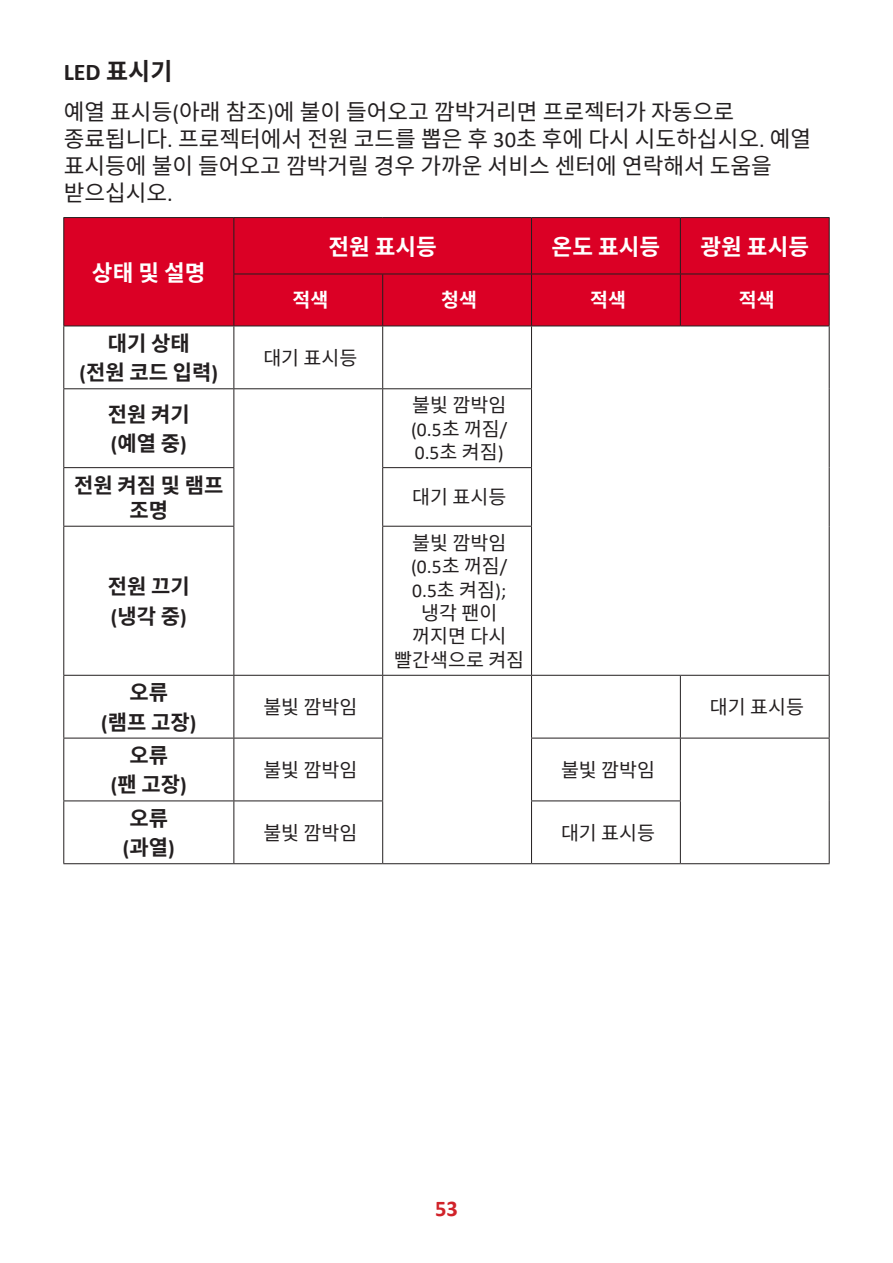
<style>
.page{position:relative;width:893px;height:1263px;background:#fff}
.page>*{position:absolute;margin:0;border:0;box-sizing:border-box;transform-origin:0 0}
.Heading_3{font:700 24px "Calibri";color:#231f20}
.Body{font:22.5px/27px "Noto Sans CJ Kkr";color:#231f20}
.Table-Header{font:700 22.5px "Noto Sans CJ Kkr";color:#fff}
.t1{font:700 22.5px "Calibri";color:#d1232a}
.Table-Menu{font:700 21px/25.2px "Noto Sans CJ Kkr";color:#231f20;text-align:center}
.Table-Menu-2{font:700 21px "Calibri";color:#231f20}
.Table-Body{font:19.5px/23.4px "Noto Sans CJ Kkr";color:#231f20;text-align:center}
.Table-Body-2{font:19.5px/23.4px "Calibri";color:#231f20}
.Table-Body-3{font:700 19.5px "Noto Sans CJ Kkr";color:#fff}
.s1{font-family:"Noto Sans CJ Kkr"}
.s2{font-family:"Calibri"}
</style>
<div class="page">
<div style="left:64px;top:218px;width:765px;height:108px;background:#db0025"></div>
<hr style="left:63px;top:217px;width:171px;height:1px;background:#231f20">
<hr style="left:63px;top:218px;width:1px;height:56px;background:#231f20">
<hr style="left:234px;top:217px;width:149px;height:1px;background:#231f20">
<hr style="left:233px;top:218px;width:1px;height:56px;background:#231f20">
<hr style="left:383px;top:217px;width:148px;height:1px;background:#231f20">
<hr style="left:531px;top:217px;width:149px;height:1px;background:#231f20">
<hr style="left:531px;top:218px;width:1px;height:56px;background:#231f20">
<hr style="left:680px;top:217px;width:150px;height:1px;background:#231f20">
<hr style="left:680px;top:218px;width:1px;height:56px;background:#231f20">
<hr style="left:829px;top:218px;width:1px;height:56px;background:#231f20">
<hr style="left:63px;top:274px;width:1px;height:52px;background:#231f20">
<hr style="left:233px;top:274px;width:150px;height:1px;background:#231f20">
<hr style="left:233px;top:274px;width:1px;height:52px;background:#231f20">
<hr style="left:383px;top:274px;width:148px;height:1px;background:#231f20">
<hr style="left:382px;top:274px;width:1px;height:52px;background:#231f20">
<hr style="left:531px;top:274px;width:149px;height:1px;background:#231f20">
<hr style="left:531px;top:274px;width:1px;height:52px;background:#231f20">
<hr style="left:680px;top:274px;width:150px;height:1px;background:#231f20">
<hr style="left:680px;top:274px;width:1px;height:52px;background:#231f20">
<hr style="left:829px;top:274px;width:1px;height:52px;background:#231f20">
<hr style="left:63px;top:326px;width:171px;height:1px;background:#231f20">
<hr style="left:63px;top:326px;width:1px;height:62px;background:#231f20">
<hr style="left:234px;top:326px;width:149px;height:1px;background:#231f20">
<hr style="left:233px;top:326px;width:1px;height:62px;background:#231f20">
<hr style="left:383px;top:326px;width:148px;height:1px;background:#231f20">
<hr style="left:382px;top:326px;width:1px;height:62px;background:#231f20">
<hr style="left:531px;top:326px;width:149px;height:1px;background:#231f20">
<hr style="left:531px;top:326px;width:1px;height:62px;background:#231f20">
<hr style="left:680px;top:326px;width:150px;height:1px;background:#231f20">
<hr style="left:829px;top:326px;width:1px;height:63px;background:#231f20">
<hr style="left:63px;top:388px;width:171px;height:1px;background:#231f20">
<hr style="left:63px;top:389px;width:1px;height:78px;background:#231f20">
<hr style="left:234px;top:388px;width:149px;height:1px;background:#231f20">
<hr style="left:233px;top:389px;width:1px;height:78px;background:#231f20">
<hr style="left:383px;top:388px;width:149px;height:1px;background:#231f20">
<hr style="left:382px;top:389px;width:1px;height:78px;background:#231f20">
<hr style="left:531px;top:389px;width:1px;height:78px;background:#231f20">
<hr style="left:829px;top:389px;width:1px;height:79px;background:#231f20">
<hr style="left:63px;top:467px;width:171px;height:1px;background:#231f20">
<hr style="left:63px;top:468px;width:1px;height:58px;background:#231f20">
<hr style="left:233px;top:468px;width:1px;height:58px;background:#231f20">
<hr style="left:382px;top:467px;width:150px;height:1px;background:#231f20">
<hr style="left:382px;top:468px;width:1px;height:58px;background:#231f20">
<hr style="left:531px;top:468px;width:1px;height:58px;background:#231f20">
<hr style="left:829px;top:468px;width:1px;height:58px;background:#231f20">
<hr style="left:63px;top:526px;width:171px;height:1px;background:#231f20">
<hr style="left:63px;top:527px;width:1px;height:148px;background:#231f20">
<hr style="left:233px;top:527px;width:1px;height:148px;background:#231f20">
<hr style="left:382px;top:526px;width:150px;height:1px;background:#231f20">
<hr style="left:382px;top:527px;width:1px;height:148px;background:#231f20">
<hr style="left:531px;top:527px;width:1px;height:148px;background:#231f20">
<hr style="left:829px;top:526px;width:1px;height:149px;background:#231f20">
<hr style="left:63px;top:675px;width:171px;height:1px;background:#231f20">
<hr style="left:63px;top:676px;width:1px;height:62px;background:#231f20">
<hr style="left:234px;top:675px;width:149px;height:1px;background:#231f20">
<hr style="left:233px;top:676px;width:1px;height:62px;background:#231f20">
<hr style="left:383px;top:675px;width:148px;height:1px;background:#231f20">
<hr style="left:382px;top:676px;width:1px;height:62px;background:#231f20">
<hr style="left:531px;top:675px;width:149px;height:1px;background:#231f20">
<hr style="left:531px;top:676px;width:1px;height:62px;background:#231f20">
<hr style="left:680px;top:675px;width:150px;height:1px;background:#231f20">
<hr style="left:680px;top:676px;width:1px;height:62px;background:#231f20">
<hr style="left:829px;top:676px;width:1px;height:62px;background:#231f20">
<hr style="left:63px;top:738px;width:171px;height:1px;background:#231f20">
<hr style="left:63px;top:738px;width:1px;height:62px;background:#231f20">
<hr style="left:234px;top:738px;width:149px;height:1px;background:#231f20">
<hr style="left:233px;top:738px;width:1px;height:62px;background:#231f20">
<hr style="left:382px;top:738px;width:1px;height:62px;background:#231f20">
<hr style="left:531px;top:738px;width:149px;height:1px;background:#231f20">
<hr style="left:531px;top:738px;width:1px;height:62px;background:#231f20">
<hr style="left:680px;top:738px;width:150px;height:1px;background:#231f20">
<hr style="left:680px;top:738px;width:1px;height:62px;background:#231f20">
<hr style="left:829px;top:738px;width:1px;height:63px;background:#231f20">
<hr style="left:63px;top:800px;width:171px;height:1px;background:#231f20">
<hr style="left:63px;top:801px;width:1px;height:62px;background:#231f20">
<hr style="left:234px;top:800px;width:149px;height:1px;background:#231f20">
<hr style="left:233px;top:801px;width:1px;height:62px;background:#231f20">
<hr style="left:382px;top:801px;width:1px;height:62px;background:#231f20">
<hr style="left:531px;top:800px;width:150px;height:1px;background:#231f20">
<hr style="left:531px;top:801px;width:1px;height:62px;background:#231f20">
<hr style="left:680px;top:801px;width:1px;height:62px;background:#231f20">
<hr style="left:829px;top:801px;width:1px;height:62px;background:#231f20">
<hr style="left:63px;top:863px;width:171px;height:1px;background:#231f20">
<hr style="left:234px;top:863px;width:149px;height:1px;background:#231f20">
<hr style="left:383px;top:863px;width:148px;height:1px;background:#231f20">
<hr style="left:531px;top:863px;width:149px;height:1px;background:#231f20">
<hr style="left:680px;top:863px;width:150px;height:1px;background:#231f20">
<p class="Heading_3" style="left:64px;top:55px;width:110px">LED <span class="s1">표시기</span></p>
<p class="Body" style="left:64px;top:99px;width:749px">예열 표시등<span class="s2">(</span>아래 참조<span class="s2">)</span>에 불이 들어오고 깜박거리면 프로젝터가 자동으로 종료됩니다<span class="s2">.</span> 프로젝터에서 전원 코드를 뽑은 후 <span class="s2">30</span>초 후에 다시 시도하십시오<span class="s2">.</span> 예열 표시등에 불이 들어오고 깜박거릴 경우 가까운 서비스 센터에 연락해서 도움을 받으십시오<span class="s2">.</span></p>
<p class="Table-Header" style="left:92px;top:260px;width:115px">상태 및 설명</p>
<p class="Table-Menu" style="left:108px;top:331px;width:84px">대기 상태</p>
<p class="Table-Menu" style="left:80px;top:360px;width:140px"><span class="s2">(</span>전원 코드 입력<span class="s2">)</span></p>
<p class="Table-Menu" style="left:108px;top:402px;width:84px">전원 켜기</p>
<p class="Table-Menu" style="left:111px;top:431px;width:77px"><span class="s2">(</span>예열 중<span class="s2">)</span></p>
<p class="Table-Menu" style="left:74px;top:473px;width:151px">전원 켜짐 및 램프 조명</p>
<p class="Table-Menu" style="left:108px;top:574px;width:84px">전원 끄기</p>
<p class="Table-Menu" style="left:111px;top:604px;width:77px"><span class="s2">(</span>냉각 중<span class="s2">)</span></p>
<p class="Table-Menu" style="left:129px;top:680px;width:40px">오류</p>
<p class="Table-Menu" style="left:101px;top:710px;width:97px"><span class="s2">(</span>램프 고장<span class="s2">)</span></p>
<p class="Table-Menu" style="left:129px;top:743px;width:40px">오류</p>
<p class="Table-Menu" style="left:111px;top:772px;width:77px"><span class="s2">(</span>팬 고장<span class="s2">)</span></p>
<p class="Table-Menu" style="left:129px;top:806px;width:40px">오류</p>
<p class="Table-Menu-2" style="left:123px;top:833px;width:53px">(<span class="s1">과열</span>)</p>
<p class="Table-Header" style="left:328px;top:234px;width:110px">전원 표시등</p>
<p class="Table-Header" style="left:552px;top:234px;width:110px">온도 표시등</p>
<p class="Table-Header" style="left:700px;top:234px;width:110px">광원 표시등</p>
<p class="Table-Body-3" style="left:292px;top:289px;width:37px">적색</p>
<p class="Table-Body-3" style="left:441px;top:289px;width:37px">청색</p>
<p class="Table-Body-3" style="left:590px;top:289px;width:37px">적색</p>
<p class="Table-Body-3" style="left:739px;top:289px;width:37px">적색</p>
<p class="Table-Body" style="left:263px;top:346px;width:96px">대기 표시등</p>
<p class="Table-Body" style="left:412px;top:394px;width:96px">불빛 깜박임</p>
<p class="Table-Body-2" style="left:411px;top:417px;width:98px">(0.5<span class="s1">초 꺼짐</span>/<br>0.5<span class="s1">초 켜짐</span>)</p>
<p class="Table-Body" style="left:412px;top:486px;width:96px">대기 표시등</p>
<p class="Table-Body" style="left:412px;top:531px;width:96px">불빛 깜박임</p>
<p class="Table-Body" style="left:394px;top:555px;width:131px"><span class="s2">(0.5</span>초 꺼짐<span class="s2">/<br>0.5</span>초 켜짐<span class="s2">); </span>냉각 팬이 꺼지면 다시 빨간색으로 켜짐</p>
<p class="Table-Body" style="left:263px;top:696px;width:96px">불빛 깜박임</p>
<p class="Table-Body" style="left:710px;top:696px;width:96px">대기 표시등</p>
<p class="Table-Body" style="left:263px;top:759px;width:96px">불빛 깜박임</p>
<p class="Table-Body" style="left:561px;top:759px;width:96px">불빛 깜박임</p>
<p class="Table-Body" style="left:263px;top:821px;width:96px">불빛 깜박임</p>
<p class="Table-Body" style="left:561px;top:821px;width:96px">대기 표시등</p>
<p class="t1" style="left:435px;top:1193px;width:24px">53</p>
</div>
